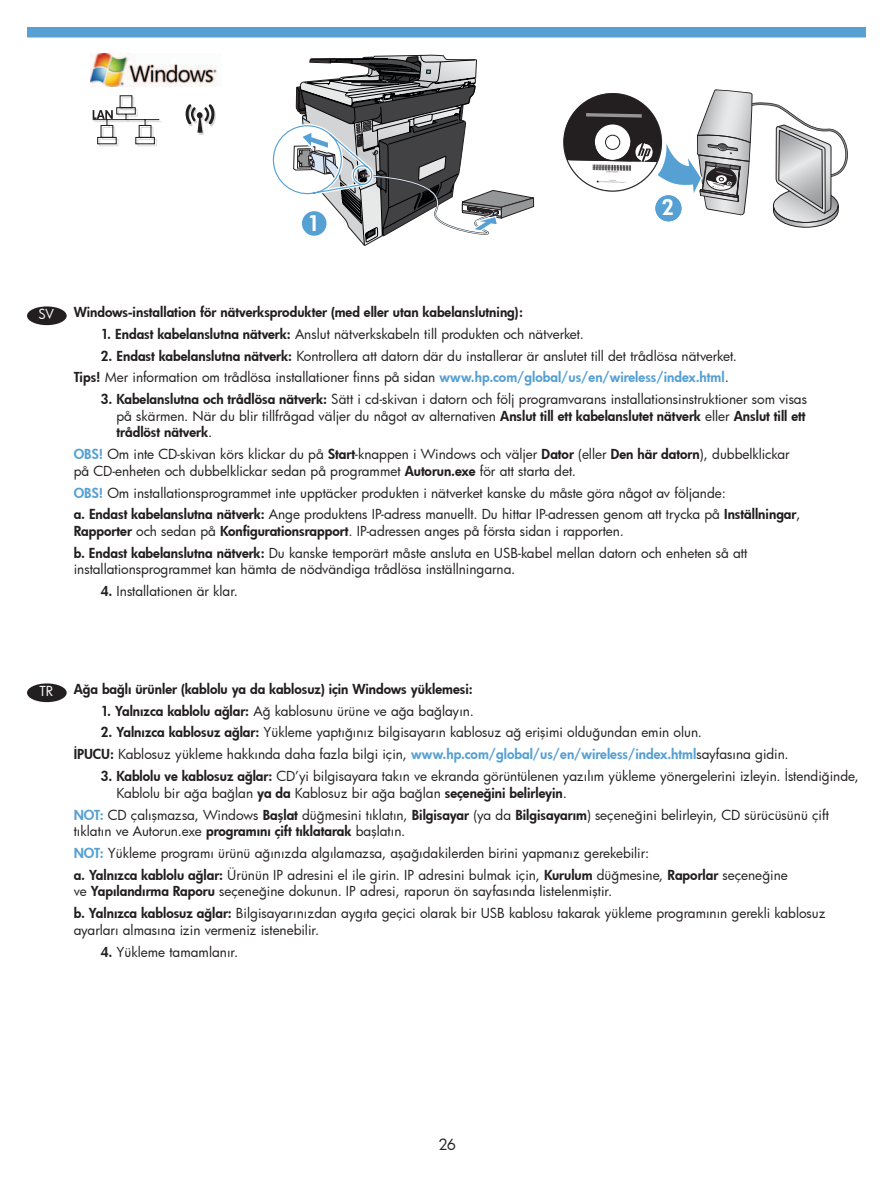
<style>
.page{position:relative;width:893px;height:1188px;background:#fff}
.page>*{position:absolute;margin:0;border:0;box-sizing:border-box;transform-origin:0 0}
.t1{font:21px "Futura Hv";color:#fff}
.t2{font:15px "Futura Bk";color:#231f20}
.t3{font:13.5px/21.9px "Futura Bk";color:#231f20}
.t4{font:13.5px "Futura Hv";color:#231f20}
.t5{font:13.5px "Futura Bk";color:#fff}
.s1{font-family:"Futura Hv"}
.s2{font-family:"Futura Hv";color:#56a0d4}
.s3{font-family:"Futura Bk"}
</style>
<div class="page">
<img style="left:91px;top:54px;width:127px;height:33px">
<svg style="left:93px;top:95px;width:69px;height:51px"></svg>
<svg style="left:185px;top:104px;width:31px;height:31px"></svg>
<svg style="left:563px;top:89px;width:284px;height:139px"></svg>
<svg style="left:272px;top:54px;width:263px;height:192px"></svg>
<div style="left:27px;top:27px;width:838px;height:11px;background:#56a0d4"></div>
<div style="left:655px;top:195px;width:26px;height:26px;background:#56a0d4;border-radius:50%"></div>
<div style="left:301px;top:210px;width:26px;height:26px;background:#56a0d4;border-radius:50%"></div>
<div style="left:300px;top:210px;width:28px;height:27px;border:2px solid #fff;border-radius:50%"></div>
<div style="left:27px;top:306px;width:40px;height:19px;background:#231f20;border-radius:50%"></div>
<div style="left:27px;top:683px;width:40px;height:19px;background:#231f20;border-radius:50%"></div>
<h1 class="t1" style="left:307px;top:209px;width:14px">1</h1>
<h1 class="t1" style="left:661px;top:193px;width:14px">2</h1>
<p class="t5" style="left:38px;top:305px;width:17px">SV</p>
<p class="t4" style="left:74px;top:303px;width:450px">Windows-installation för nätverksprodukter (med eller utan kabelanslutning):</p>
<p class="t3" style="left:101px;top:322px;width:484px"><span class="s1">1. Endast kabelanslutna nätverk:</span> Anslut nätverkskabeln till produkten och nätverket.</p>
<p class="t3" style="left:74px;top:344px;width:664px;text-indent:27px"><span class="s1">2. Endast kabelanslutna nätverk:</span> Kontrollera att datorn där du installerar är anslutet till det trådlösa nätverket.<br><span class="s1">Tips!</span> Mer information om trådlösa installationer finns på sidan <span class="s2">www.hp.com/global/us/en/wireless/index.html</span>.</p>
<p class="t3" style="left:101px;top:391px;width:707px;line-height:16.5px;text-align:right"><span class="s1">3. Kabelanslutna och trådlösa nätverk:</span> Sätt i cd-skivan i datorn och följ programvarans installationsinstruktioner som visas på skärmen. När du blir tillfrågad väljer du något av alternativen <span class="s1">Anslut till ett kabelanslutet nätverk</span> eller <span class="s1">Anslut till ett</span></p>
<p class="t4" style="left:116px;top:423px;width:97px">trådlöst nätverk<span class="s3">.</span></p>
<p class="t3" style="left:74px;top:446px;width:717px;line-height:16.5px"><span class="s2">OBS!</span> Om inte CD-skivan körs klickar du på <span class="s1">Start</span>-knappen i Windows och väljer <span class="s1">Dator</span> (eller <span class="s1">Den här datorn</span>), dubbelklickar på CD-enheten och dubbelklickar sedan på programmet <span class="s1">Autorun.exe</span> för att starta det.</p>
<p class="t3" style="left:74px;top:481px;width:728px"><span class="s2">OBS!</span> Om installationsprogrammet inte upptäcker produkten i nätverket kanske du måste göra något av följande:<br><span class="s1">a. Endast kabelanslutna nätverk:</span> Ange produktens IP-adress manuellt. Du hittar IP-adressen genom att trycka på <span class="s1">Inställningar</span>,</p>
<p class="t3" style="left:74px;top:520px;width:675px"><span class="s1">Rapporter</span> och sedan på <span class="s1">Konfigurationsrapport</span>. IP-adressen anges på första sidan i rapporten.<br><span class="s1">b. Endast kabelanslutna nätverk:</span> Du kanske temporärt måste ansluta en USB-kabel mellan datorn och enheten så att</p>
<p class="t3" style="left:74px;top:558px;width:443px">installationsprogrammet kan hämta de nödvändiga trådlösa inställningarna.</p>
<p class="t3" style="left:101px;top:580px;width:139px"><span class="s1">4.</span> Installationen är klar.</p>
<p class="t5" style="left:39px;top:682px;width:15px">TR</p>
<p class="t4" style="left:74px;top:680px;width:400px">Ağa bağlı ürünler (kablolu ya da kablosuz) için Windows yüklemesi:</p>
<p class="t3" style="left:101px;top:699px;width:374px"><span class="s1">1. Yalnızca kablolu ağlar:</span> Ağ kablosunu ürüne ve ağa bağlayın.</p>
<p class="t3" style="left:74px;top:721px;width:716px;text-indent:27px"><span class="s1">2. Yalnızca kablosuz ağlar:</span> Yükleme yaptığınız bilgisayarın kablosuz ağ erişimi olduğundan emin olun.<br><span class="s1">İPUCU:</span> Kablosuz yükleme hakkında daha fazla bilgi için, <span class="s2">www.hp.com/global/us/en/wireless/index.html</span>sayfasına gidin.</p>
<p class="t3" style="left:116px;top:768px;width:743px;line-height:16.5px;text-indent:-16px"><span class="s1">3. Kablolu ve kablosuz ağlar:</span> CD’yi bilgisayara takın ve ekranda görüntülenen yazılım yükleme yönergelerini izleyin. İstendiğinde,<br>Kablolu bir ağa bağlan <span class="s1">ya da</span> Kablosuz bir ağa bağlan <span class="s1">seçeneğini belirleyin</span>.</p>
<p class="t3" style="left:74px;top:806px;width:756px;line-height:16.5px"><span class="s2">NOT:</span> CD çalışmazsa, Windows <span class="s1">Başlat</span> düğmesini tıklatın, <span class="s1">Bilgisayar</span> (ya da <span class="s1">Bilgisayarım</span>) seçeneğini belirleyin, CD sürücüsünü çift tıklatın ve Autorun.exe <span class="s1">programını çift tıklatarak</span> başlatın.</p>
<p class="t3" style="left:74px;top:842px;width:715px"><span class="s2">NOT:</span> Yükleme programı ürünü ağınızda algılamazsa, aşağıdakilerden birini yapmanız gerekebilir:<br><span class="s1">a. Yalnızca kablolu ağlar:</span> Ürünün IP adresini el ile girin. IP adresini bulmak için, <span class="s1">Kurulum</span> düğmesine, <span class="s1">Raporlar</span> seçeneğine</p>
<p class="t3" style="left:74px;top:880px;width:753px">ve <span class="s1">Yapılandırma Raporu</span> seçeneğine dokunun. IP adresi, raporun ön sayfasında listelenmiştir.<br><span class="s1">b. Yalnızca kablosuz ağlar:</span> Bilgisayarınızdan aygıta geçici olarak bir USB kablosu takarak yükleme programının gerekli kablosuz</p>
<p class="t3" style="left:74px;top:919px;width:247px">ayarları almasına izin vermeniz istenebilir.</p>
<p class="t3" style="left:101px;top:941px;width:139px"><span class="s1">4.</span> Yükleme tamamlanır.</p>
<p class="t2" style="left:438px;top:1134px;width:19px">26</p>
</div>
